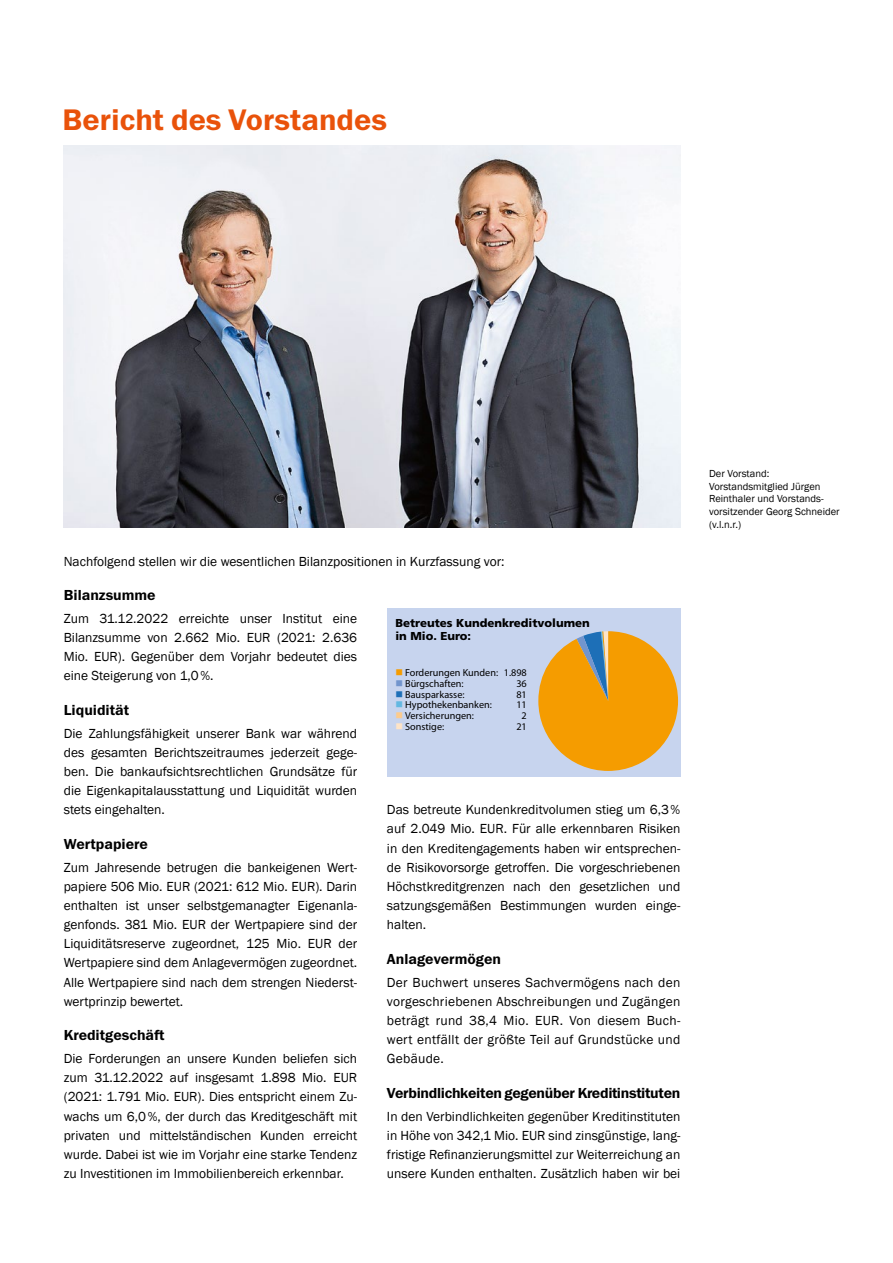
<style>
.page{position:relative;width:893px;height:1263px;background:#fff}
.page>*{position:absolute;margin:0;border:0;box-sizing:border-box;transform-origin:0 0}
.VR_head_orange_20pt{font:600 30px "Franklin Gothic ITC";color:#e9520a}
.VR_Zwiti{font:600 14.7px "Franklin Gothic ITC";color:#000}
.VR_Zwiti-2{font:600 14.7px "Franklin Gothic ITC";letter-spacing:-.02em;color:#000}
.VR_gtx{font:13.5px/19.2px "Franklin Gothic";color:#000;text-align:justify}
.t1{font:900 11.55px/12.8px "Frutiger LT Std";color:#000}
.VR_bu{font:10.5px/12.6px "Franklin Gothic";color:#000}
.t2{font:10.2px "Myriad Pro";color:#000}
.s1{color:#f59c00}
.s2{color:#7295cd}
.s3{color:#1d6fb7}
.s4{color:#63b8e1}
.s5{color:#fccb8d}
.s6{color:#fee4c7}
</style>
<div class="page">
<div style="left:387px;top:609px;width:293px;height:168px;background:#c7d4ee"></div>
<svg style="left:538px;top:631px;width:140px;height:140px"></svg>
<img style="left:64px;top:146px;width:616px;height:381px">
<p class="VR_head_orange_20pt" style="left:62px;top:101px;width:326px">Bericht des Vorstandes</p>
<p class="VR_gtx" style="left:64px;top:552px;width:442px">Nachfolgend stellen wir die wesentlichen Bilanzpositionen in Kurzfassung vor:</p>
<p class="VR_Zwiti" style="left:64px;top:586px;width:93px">Bilanzsumme</p>
<p class="VR_gtx" style="left:64px;top:609px;width:295px">Zum 31.12.2022 erreichte unser Institut eine Bilanzsumme von 2.662 Mio. EUR (2021: 2.636<br>Mio. EUR). Gegenüber dem Vorjahr bedeutet dies eine Steigerung von 1,0%.</p>
<p class="VR_Zwiti" style="left:64px;top:701px;width:67px">Liquidität</p>
<p class="VR_gtx" style="left:64px;top:724px;width:295px">Die Zahlungsfähigkeit unserer Bank war während des gesamten Berichtszeitraumes jederzeit gege&shy;ben. Die bankaufsichtsrechtlichen Grundsätze für die Eigenkapitalausstattung und Liquidität wurden stets eingehalten.</p>
<p class="VR_Zwiti" style="left:64px;top:835px;width:86px">Wertpapiere</p>
<p class="VR_gtx" style="left:64px;top:858px;width:295px">Zum Jahresende betrugen die bankeigenen Wert&shy;papiere 506 Mio. EUR (2021: 612 Mio. EUR). Darin enthalten ist unser selbstgemanagter Eigenanla&shy;genfonds. 381 Mio. EUR der Wertpapiere sind der Liquiditätsreserve zugeordnet, 125 Mio. EUR der Wertpapiere sind dem Anlagevermögen zugeordnet.<br>Alle Wertpapiere sind nach dem strengen Niederst&shy;wertprinzip bewertet.</p>
<p class="VR_Zwiti" style="left:64px;top:1026px;width:103px">Kreditgeschäft</p>
<p class="VR_gtx" style="left:64px;top:1049px;width:295px">Die Forderungen an unsere Kunden beliefen sich zum 31.12.2022 auf insgesamt 1.898 Mio. EUR (2021: 1.791 Mio. EUR). Dies entspricht einem Zu&shy;wachs um 6,0%, der durch das Kreditgeschäft mit privaten und mittelständischen Kunden erreicht wurde. Dabei ist wie im Vorjahr eine starke Tendenz zu Investitionen im Immobilienbereich erkennbar.</p>
<p class="t1" style="left:395px;top:617px;width:196px">Betreutes Kundenkreditvolumen in Mio. Euro:</p>
<p class="t2" style="left:395px;top:666px;width:133px"><span class="s1">■</span> Forderungen Kunden: 1.898</p>
<p class="t2" style="left:395px;top:677px;width:70px"><span class="s2">■</span> Bürgschaften:</p>
<p class="t2" style="left:516px;top:677px;width:12px">36</p>
<p class="t2" style="left:395px;top:688px;width:71px"><span class="s3">■</span> Bausparkasse:</p>
<p class="t2" style="left:516px;top:688px;width:12px">81</p>
<p class="t2" style="left:395px;top:699px;width:98px"><span class="s4">■</span> Hypothekenbanken:</p>
<p class="t2" style="left:516px;top:699px;width:12px">11</p>
<p class="t2" style="left:395px;top:709px;width:80px"><span class="s5">■</span> Versicherungen:</p>
<p class="t2" style="left:522px;top:709px;width:7px">2</p>
<p class="t2" style="left:395px;top:720px;width:50px"><span class="s6">■</span> Sonstige:</p>
<p class="t2" style="left:516px;top:720px;width:12px">21</p>
<p class="VR_gtx" style="left:387px;top:800px;width:295px">Das betreute Kundenkreditvolumen stieg um 6,3% auf 2.049 Mio. EUR. Für alle erkennbaren Risiken in den Kreditengagements haben wir entsprechen&shy;de Risikovorsorge getroffen. Die vorgeschriebenen Höchstkreditgrenzen nach den gesetzlichen und satzungsgemäßen Bestimmungen wurden einge&shy;halten.</p>
<p class="VR_Zwiti" style="left:387px;top:950px;width:116px">Anlagevermögen</p>
<p class="VR_gtx" style="left:387px;top:973px;width:295px">Der Buchwert unseres Sachvermögens nach den vorgeschriebenen Abschreibungen und Zugängen beträgt rund 38,4 Mio. EUR. Von diesem Buch&shy;wert entfällt der größte Teil auf Grundstücke und Gebäude.</p>
<p class="VR_Zwiti-2" style="left:387px;top:1084px;width:295px">Verbindlichkeiten gegenüber Kreditinstituten</p>
<p class="VR_gtx" style="left:387px;top:1107px;width:295px">In den Verbindlichkeiten gegenüber Kreditinstituten in Höhe von 342,1 Mio. EUR sind zinsgünstige, lang&shy;fristige Refinanzierungsmittel zur Weiterreichung an unsere Kunden enthalten. Zusätzlich haben wir bei</p>
<p class="VR_bu" style="left:709px;top:468px;width:132px">Der Vorstand:<br>Vorstandsmitglied Jürgen<br>Reinthaler und Vorstands&shy;vorsitzender Georg Schneider (v.l.n.r.)</p>
</div>
